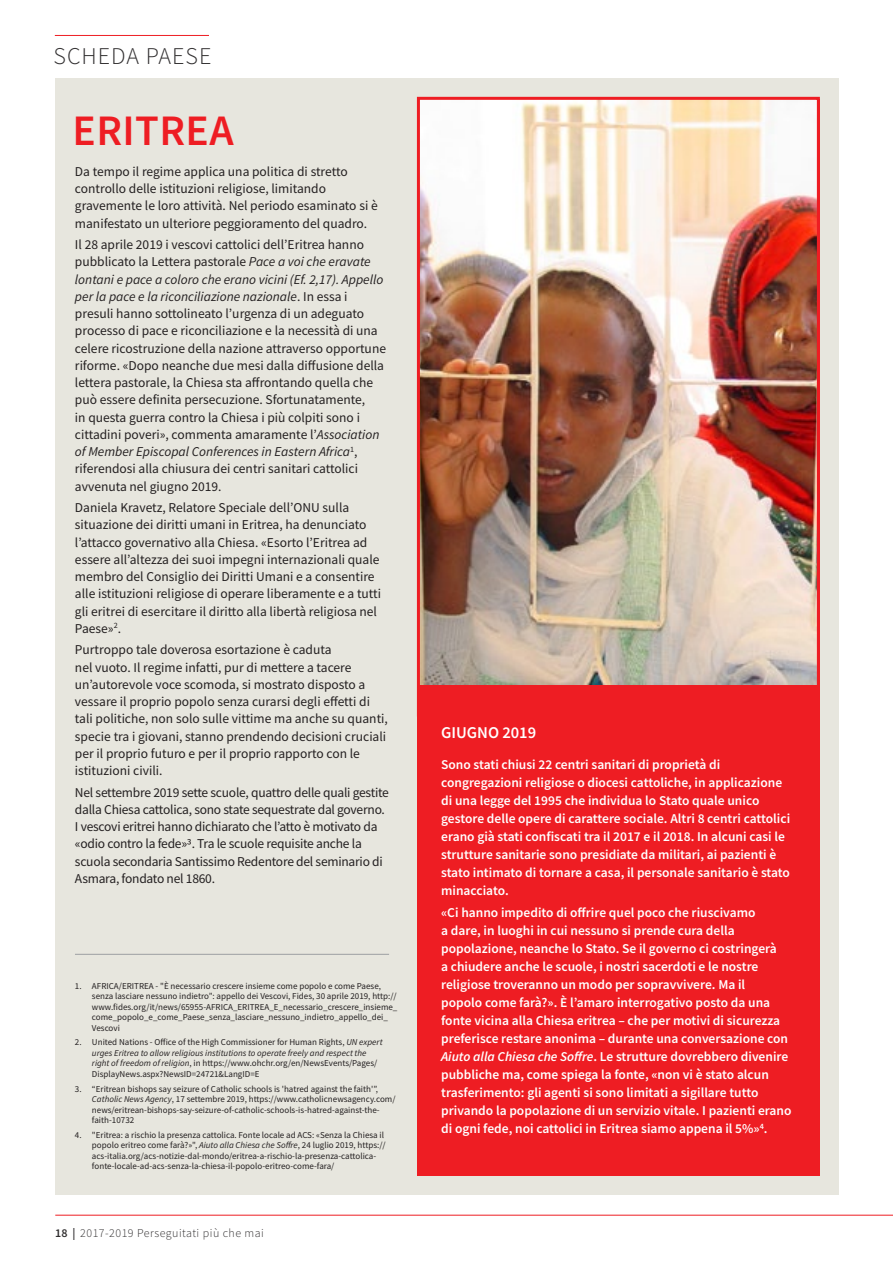
<style>
.page{position:relative;width:893px;height:1263px;background:#fff}
.page>*{position:absolute;margin:0;border:0;box-sizing:border-box;transform-origin:0 0}
.t1{font:600 43.5px "Source Sans Pro";letter-spacing:.01em;color:#ee1d23}
.t2{font:300 24px "Source Sans Pro";letter-spacing:.04em;color:#312f30}
.t3{font:600 16.5px "Source Sans Pro";color:#fff}
.t4{font:13.5px/17.2px "Source Sans Pro";color:#231f20}
.t5{font:600 13.5px/18px "Source Sans Pro";color:#fff}
.t6{font:13.5px/17.2px "Source Sans Pro";letter-spacing:-.02em;color:#231f20}
.t7{font:300 12px "Source Sans Pro";letter-spacing:.04em;color:#312f30}
.t8{font:9px/10.5px "Source Sans Pro";color:#231f20}
.s1{font-style:italic}
.s2{font-weight:600}
</style>
<div class="page">
<hr style="left:55px;top:1215px;width:838px;height:1px;background:#ee1d23">
<div style="left:55px;top:79px;width:783px;height:1116px;background:#e7e6de"></div>
<hr style="left:75px;top:954px;width:314px;height:1px;background:#9d9fa2">
<div style="left:417px;top:99px;width:403px;height:1077px;background:#ee1d23"></div>
<img style="left:421px;top:101px;width:395px;height:584px">
<div style="left:417px;top:97px;width:403px;height:619px;border:3px solid #ee1d23"></div>
<hr style="left:55px;top:35px;width:154px;height:1px;background:#ee1d23">
<h2 class="t2" style="left:54px;top:41px;width:159px">SCHEDA PAESE</h2>
<h1 class="t1" style="left:73px;top:102px;width:163px">ERITREA</h1>
<p class="t4" style="left:75px;top:163px;width:304px">Da tempo il regime applica una politica di stretto controllo delle istituzioni religiose, limitando gravemente le loro attività. Nel periodo esaminato si è manifestato un ulteriore peggioramento del quadro.</p>
<p class="t4" style="left:75px;top:236px;width:313px">Il 28 aprile 2019 i vescovi cattolici dell’Eritrea hanno pubblicato la Lettera pastorale <span class="s1">Pace a voi che eravate lontani e pace a coloro che erano vicini (Ef. 2,17). Appello per la pace e la riconciliazione nazionale</span>. In essa i presuli hanno sottolineato l’urgenza di un adeguato processo di pace e riconciliazione e la necessità di una celere ricostruzione della nazione attraverso opportune riforme. «Dopo neanche due mesi dalla diffusione della lettera pastorale, la Chiesa sta affrontando quella che può essere definita persecuzione. Sfortunatamente,<br>in questa guerra contro la Chiesa i più colpiti sono i cittadini poveri», commenta amaramente l’<span class="s1">Association of Member Episcopal Conferences in Eastern Africa</span><sup>1</sup>, riferendosi alla chiusura dei centri sanitari cattolici avvenuta nel giugno 2019.</p>
<p class="t4" style="left:75px;top:499px;width:308px">Daniela Kravetz, Relatore Speciale dell’ONU sulla situazione dei diritti umani in Eritrea, ha denunciato l’attacco governativo alla Chiesa. «Esorto l’Eritrea ad essere all’altezza dei suoi impegni internazionali quale membro del Consiglio dei Diritti Umani e a consentire alle istituzioni religiose di operare liberamente e a tutti gli eritrei di esercitare il diritto alla libertà religiosa nel Paese»<sup>2</sup>.</p>
<p class="t4" style="left:75px;top:641px;width:314px">Purtroppo tale doverosa esortazione è caduta<br>nel vuoto. Il regime infatti, pur di mettere a tacere un’autorevole voce scomoda, si mostrato disposto a vessare il proprio popolo senza curarsi degli effetti di tali politiche, non solo sulle vittime ma anche su quanti, specie tra i giovani, stanno prendendo decisioni cruciali per il proprio futuro e per il proprio rapporto con le istituzioni civili.</p>
<p class="t6" style="left:75px;top:783px;width:316px">Nel settembre 2019 sette scuole, quattro delle quali gestite dalla Chiesa cattolica, sono state sequestrate dal governo.<br>I vescovi eritrei hanno dichiarato che l’atto è motivato da «odio contro la fede»3. Tra le scuole requisite anche la scuola secondaria Santissimo Redentore del seminario di Asmara, fondato nel 1860.</p>
<p class="t8" style="left:92px;top:980px;width:307px;text-indent:-17px">1. AFRICA/ERITREA - "È necessario crescere insieme come popolo e come Paese, senza lasciare nessuno indietro”: appello dei Vescovi, Fides, 30 aprile 2019, http:// www.fides.org/it/news/65955-AFRICA_ERITREA_E_necessario_crescere_insieme_ come_popolo_e_come_Paese_senza_lasciare_nessuno_indietro_appello_dei_ Vescovi</p>
<p class="t8" style="left:92px;top:1037px;width:292px;text-indent:-17px">2. United Nations - Office of the High Commissioner for Human Rights, <span class="s1">UN expert urges Eritrea to allow religious institutions to operate freely and respect the right of freedom of religion</span>, in https://www.ohchr.org/en/NewsEvents/Pages/ DisplayNews.aspx?NewsID=24721&amp;LangID=E</p>
<p class="t8" style="left:92px;top:1083px;width:305px;text-indent:-17px">3. “Eritrean bishops say seizure of Catholic schools is 'hatred against the faith'”, <span class="s1">Catholic News Agency</span>, 17 settembre 2019, https://www.catholicnewsagency.com/ news/eritrean-bishops-say-seizure-of-catholic-schools-is-hatred-against-the&shy;faith-10732</p>
<p class="t8" style="left:92px;top:1130px;width:295px;text-indent:-17px">4. "Eritrea: a rischio la presenza cattolica. Fonte locale ad ACS: «Senza la Chiesa il popolo eritreo come farà?»", <span class="s1">Aiuto alla Chiesa che Soffre</span>, 24 luglio 2019, https:// acs-italia.org/acs-notizie-dal-mondo/eritrea-a-rischio-la-presenza-cattolica&shy;fonte-locale-ad-acs-senza-la-chiesa-il-popolo-eritreo-come-fara/</p>
<p class="t7" style="left:55px;top:1225px;width:210px"><span class="s2">18 |</span> 2017-2019 Perseguitati più che mai</p>
<p class="t3" style="left:441px;top:722px;width:96px">GIUGNO 2019</p>
<p class="t5" style="left:441px;top:755px;width:351px">Sono stati chiusi 22 centri sanitari di proprietà di congregazioni religiose o diocesi cattoliche, in applicazione di una legge del 1995 che individua lo Stato quale unico gestore delle opere di carattere sociale. Altri 8 centri cattolici erano già stati confiscati tra il 2017 e il 2018. In alcuni casi le strutture sanitarie sono presidiate da militari, ai pazienti è stato intimato di tornare a casa, il personale sanitario è stato minacciato.</p>
<p class="t5" style="left:441px;top:903px;width:352px">«Ci hanno impedito di offrire quel poco che riuscivamo<br>a dare, in luoghi in cui nessuno si prende cura della popolazione, neanche lo Stato. Se il governo ci costringerà<br>a chiudere anche le scuole, i nostri sacerdoti e le nostre religiose troveranno un modo per sopravvivere. Ma il<br>popolo come farà?». È l’amaro interrogativo posto da una fonte vicina alla Chiesa eritrea – che per motivi di sicurezza preferisce restare anonima – durante una conversazione con <span class="s1">Aiuto alla Chiesa che Soffre</span>. Le strutture dovrebbero divenire pubbliche ma, come spiega la fonte, «non vi è stato alcun trasferimento: gli agenti si sono limitati a sigillare tutto privando la popolazione di un servizio vitale. I pazienti erano di ogni fede, noi cattolici in Eritrea siamo appena il 5%»<sup>4</sup>.</p>
</div>
